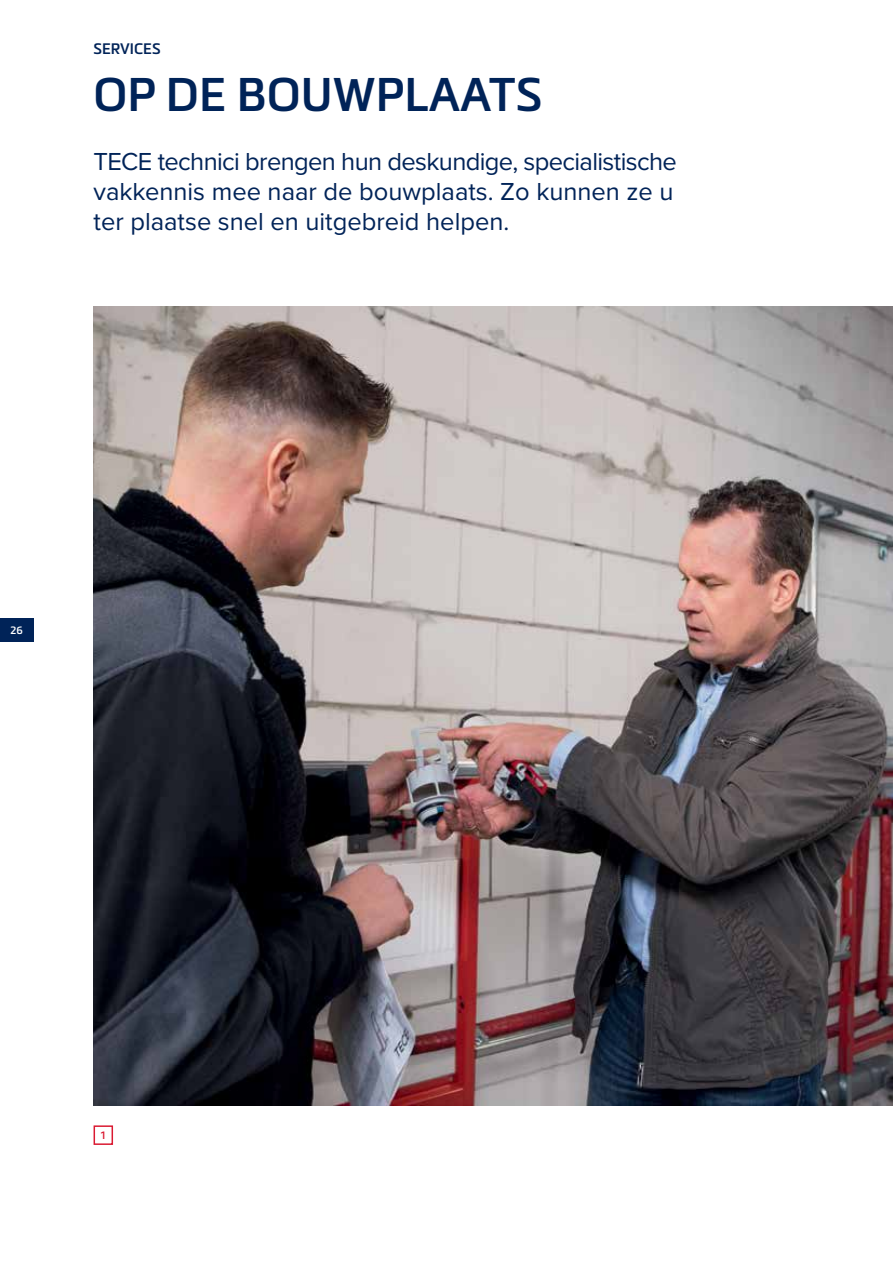
<style>
.page{position:relative;width:893px;height:1263px;background:#fff}
.page>*{position:absolute;margin:0;border:0;box-sizing:border-box;transform-origin:0 0}
.t1{font:600 46.5px "Metronic Pro";color:#002358}
.t2{font:25.5px/30px "Proxima Nova";color:#002358}
.t3{font:600 15px "Metronic Pro";color:#002358}
.t4{font:600 10.5px "Metronic Pro";color:#fff}
.t5{font:600 10.5px "Metronic Pro";color:#da1a32}
</style>
<div class="page">
<div style="left:94px;top:1125px;width:19px;height:20px;border:2px solid #da1a32"></div>
<img style="left:94px;top:306px;width:799px;height:800px">
<div style="left:0;top:618px;width:34px;height:24px;background:#002358"></div>
<p class="t3" style="left:94px;top:39px;width:69px">SERVICES</p>
<h1 class="t1" style="left:94px;top:66px;width:450px">OP DE BOUWPLAATS</h1>
<p class="t2" style="left:94px;top:145px;width:585px">TECE technici brengen hun deskundige, specialistische vakkennis mee naar de bouwplaats. Zo kunnen ze u ter plaatse snel en uitgebreid helpen.</p>
<p class="t4" style="left:11px;top:624px;width:14px">26</p>
<p class="t5" style="left:100px;top:1129px;width:8px">1</p>
</div>
